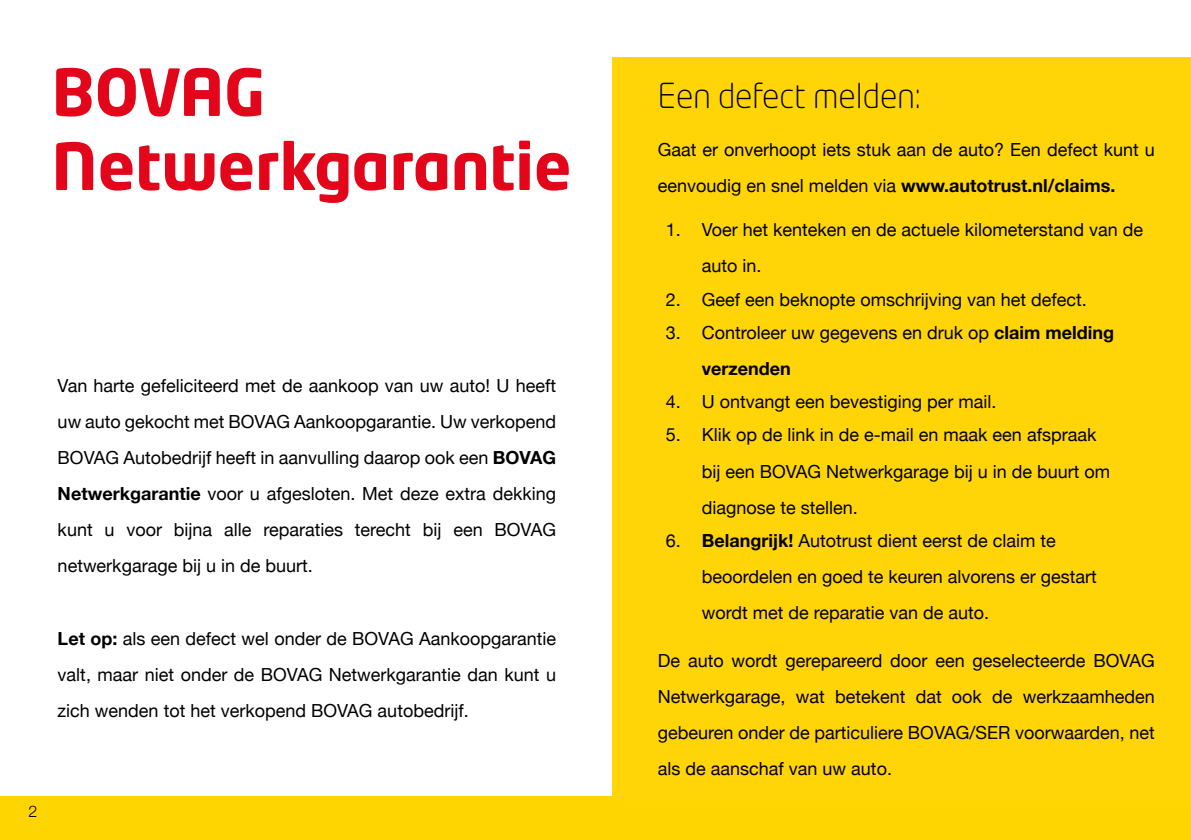
<style>
.page{position:relative;width:1191px;height:840px;background:#fff}
.page>*{position:absolute;margin:0;border:0;box-sizing:border-box;transform-origin:0 0}
.t1{font:700 64px/74px "Neo Tech Std";color:#e3051a}
.t2{font:300 34px "Neo Tech Std";color:#000}
.t3{font:18px/36px "Helvetica Neue";color:#000}
.t4{font:300 16px "Helvetica Neue";color:#000}
.s1{font-weight:700}
</style>
<div class="page">
<div style="left:0;top:796px;width:1191px;height:43px;background:#ffd500"></div>
<div style="left:612px;top:57px;width:579px;height:742px;background:#ffd508"></div>
<h1 class="t1" style="left:52px;top:53px;width:521px">BOVAG<br>Netwerkgarantie</h1>
<p class="t3" style="left:58px;top:368px;width:500px;text-align:justify">Van harte gefeliciteerd met de aankoop van uw auto! U heeft uw auto gekocht met BOVAG Aankoopgarantie. Uw verkopend BOVAG Autobedrijf heeft in aanvulling daarop ook een <span class="s1">BOVAG Netwerkgarantie</span> voor u afgesloten. Met deze extra dekking kunt u voor bijna alle reparaties terecht bij een BOVAG netwerkgarage bij u in de buurt.</p>
<p class="t3" style="left:58px;top:620px;width:500px;text-align:justify"><span class="s1">Let op:</span> als een defect wel onder de BOVAG Aankoopgarantie valt, maar niet onder de BOVAG Netwerkgarantie dan kunt u zich wenden tot het verkopend BOVAG autobedrijf.</p>
<p class="t4" style="left:28px;top:798px;width:10px">2</p>
<h2 class="t2" style="left:658px;top:76px;width:264px">Een defect melden:</h2>
<p class="t3" style="left:658px;top:132px;width:498px">Gaat er onverhoopt iets stuk aan de auto? Een defect kunt u eenvoudig en snel melden via <span class="s1">www.autotrust.nl/claims.</span></p>
<p class="t3" style="left:701px;top:213px;width:443px;text-indent:-36px">1. Voer het kenteken en de actuele kilometerstand van de auto in.</p>
<p class="t3" style="left:666px;top:282px;width:422px">2. Geef een beknopte omschrijving van het defect.</p>
<p class="t3" style="left:701px;top:315px;width:414px;text-indent:-36px">3. Controleer uw gegevens en druk op <span class="s1">claim melding verzenden</span></p>
<p class="t3" style="left:666px;top:384px;width:332px">4. U ontvangt een bevestiging per mail.</p>
<p class="t3" style="left:701px;top:418px;width:410px;text-indent:-36px">5. Klik op de link in de e-mail en maak een afspraak bij een BOVAG Netwerkgarage bij u in de buurt om diagnose te stellen.</p>
<p class="t3" style="left:701px;top:523px;width:397px;text-indent:-36px">6. <span class="s1">Belangrijk!</span> Autotrust dient eerst de claim te beoordelen en goed te keuren alvorens er gestart wordt met de reparatie van de auto.</p>
<p class="t3" style="left:658px;top:643px;width:498px;text-align:justify">De auto wordt gerepareerd door een geselecteerde BOVAG Netwerkgarage, wat betekent dat ook de werkzaamheden gebeuren onder de particuliere BOVAG/SER voorwaarden, net als de aanschaf van uw auto.</p>
</div>
